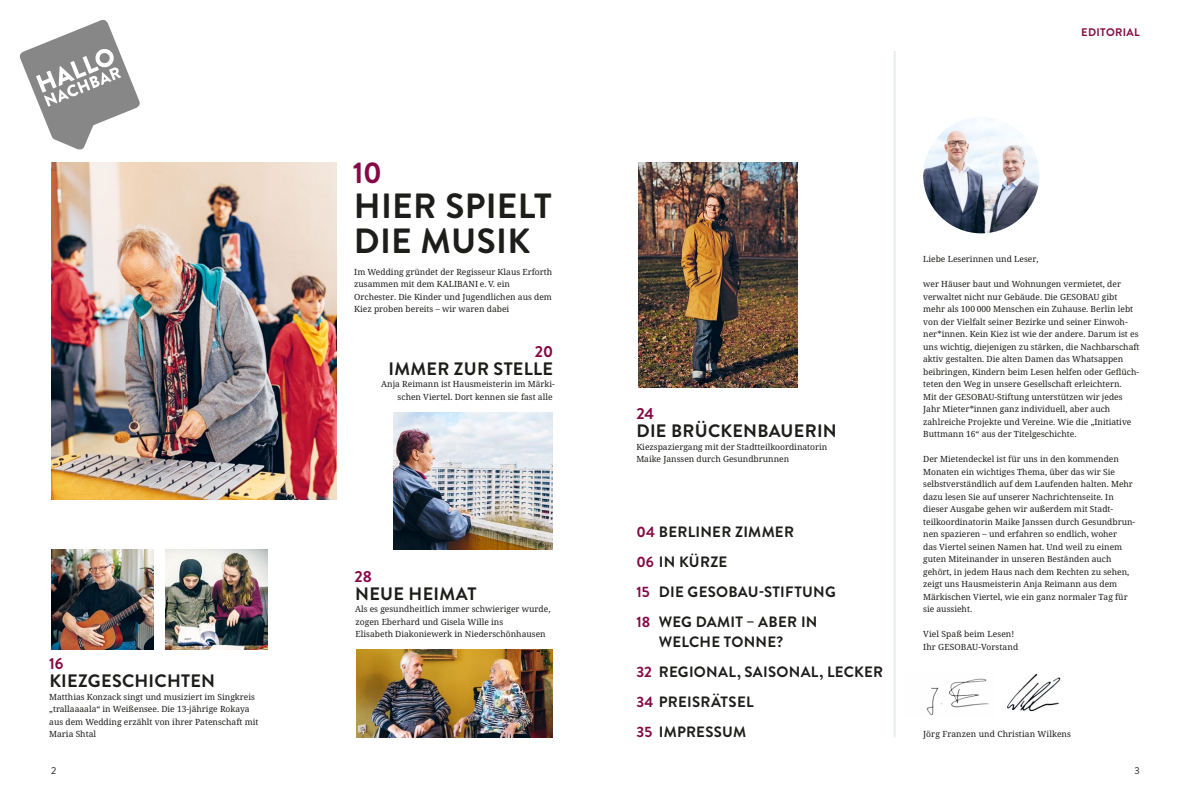
<style>
.page{position:relative;width:1191px;height:794px;background:#fff}
.page>*{position:absolute;margin:0;border:0;box-sizing:border-box;transform-origin:0 0}
.TOC_1_Thema{font:700 35px/35px "Brandon Grotesque";letter-spacing:.01em;color:#1d1d1b}
.TOC_1_Thema-2{font:700 30px "Brandon Grotesque";color:#840945}
.TOC_1_Thema-3{font:700 18px "Brandon Grotesque";letter-spacing:.015em;color:#1d1d1b}
.TOC_1_Thema-4{font:700 16px "Brandon Grotesque";letter-spacing:-.005em;color:#840945}
.t1{font:700 15px/20px "Brandon Grotesque";letter-spacing:.015em;color:#1d1d1b}
.H1_Spitzmarke{font:700 11px "Brandon Grotesque";letter-spacing:.03em;color:#840945}
.t2{font:10px "Brandon Grotesque";color:#1d1d1b}
.P_GSB_-_BODY_COPY{font:8.5px/12.5px "Noto Serif";color:#1d1d1b}
.TOC_Body{font:8.5px/12.5px "Noto Serif";color:#1d1d1b}
.s1{color:#840945}
</style>
<div class="page">
<img style="left:923px;top:117px;width:116px;height:116px;border-radius:58px">
<img style="left:51px;top:162px;width:285px;height:337px">
<img style="left:393px;top:412px;width:160px;height:138px">
<img style="left:51px;top:549px;width:103px;height:100px">
<img style="left:638px;top:162px;width:159px;height:225px">
<img style="left:357px;top:650px;width:196px;height:87px">
<hr style="left:893px;top:51px;width:2px;height:686px;background:#e9edeb">
<svg style="left:19px;top:19px;width:121px;height:131px"></svg>
<img style="left:165px;top:549px;width:103px;height:100px">
<img style="left:1007px;top:673px;width:54px;height:38px">
<img style="left:926px;top:678px;width:63px;height:37px">
<p class="TOC_1_Thema-4" style="left:49px;top:652px;width:16px">16</p>
<p class="TOC_1_Thema-3" style="left:49px;top:668px;width:167px">KIEZGESCHICHTEN</p>
<p class="TOC_Body" style="left:49px;top:690px;width:211px">Matthias Konzack singt und musiziert im Singkreis „trallaaaala“ in Weißensee. Die 13-jährige Rokaya aus dem Wedding erzählt von ihrer Patenschaft mit Maria Shtal</p>
<p class="TOC_1_Thema-2" style="left:353px;top:152px;width:31px">10</p>
<p class="TOC_1_Thema" style="left:354px;top:189px;width:199px">HIER SPIELT<br>DIE MUSIK</p>
<p class="TOC_Body" style="left:354px;top:265px;width:199px">Im Wedding gründet der Regisseur Klaus Erforth zusammen mit dem KALIBANI e. V. ein Orchester. Die Kinder und Jugendlichen aus dem Kiez proben bereits – wir waren dabei</p>
<p class="TOC_1_Thema-4" style="left:535px;top:340px;width:20px">20</p>
<p class="TOC_1_Thema-3" style="left:388px;top:356px;width:166px">IMMER ZUR STELLE</p>
<p class="TOC_Body" style="left:381px;top:378px;width:175px;text-align:right">Anja Reimann ist Hausmeisterin im Märki&shy;schen Viertel. Dort kennen sie fast alle</p>
<p class="TOC_1_Thema-4" style="left:354px;top:565px;width:19px">28</p>
<p class="TOC_1_Thema-3" style="left:355px;top:581px;width:123px">NEUE HEIMAT</p>
<p class="TOC_Body" style="left:355px;top:603px;width:197px">Als es gesundheitlich immer schwieriger wurde, zogen Eberhard und Gisela Wille ins<br>Elisabeth Diakoniewerk in Niederschönhausen</p>
<h1 class="H1_Spitzmarke" style="left:1081px;top:24px;width:60px">EDITORIAL</h1>
<p class="TOC_1_Thema-4" style="left:636px;top:402px;width:19px">24</p>
<p class="TOC_1_Thema-3" style="left:636px;top:418px;width:202px">DIE BRÜCKENBAUERIN</p>
<p class="TOC_Body" style="left:636px;top:440px;width:193px">Kiezspaziergang mit der Stadtteilkoordinatorin<br>Maike Janssen durch Gesundbrunnen</p>
<p class="t1" style="left:636px;top:522px;width:159px"><span class="s1">04</span> BERLINER ZIMMER</p>
<p class="t1" style="left:636px;top:552px;width:92px"><span class="s1">06</span> IN KÜRZE</p>
<p class="t1" style="left:636px;top:582px;width:201px"><span class="s1">15</span> DIE GESOBAU-STIFTUNG</p>
<p class="t1" style="left:659px;top:612px;width:160px;text-indent:-22px"><span class="s1">18</span> WEG DAMIT – ABER IN<br>WELCHE TONNE?</p>
<p class="t1" style="left:636px;top:662px;width:248px"><span class="s1">32</span> REGIONAL, SAISONAL, LECKER</p>
<p class="t1" style="left:636px;top:692px;width:119px"><span class="s1">34</span> PREISRÄTSEL</p>
<p class="t1" style="left:636px;top:722px;width:111px"><span class="s1">35</span> IMPRESSUM</p>
<p class="P_GSB_-_BODY_COPY" style="left:923px;top:253px;width:117px">Liebe Leserinnen und Leser,</p>
<p class="P_GSB_-_BODY_COPY" style="left:923px;top:278px;width:218px">wer Häuser baut und Wohnungen vermietet, der verwaltet nicht nur Gebäude. Die GESOBAU gibt mehr als 100 000 Menschen ein Zuhause. Berlin lebt von der Vielfalt seiner Bezirke und seiner Einwoh&shy;ner*innen. Kein Kiez ist wie der andere. Darum ist es uns wichtig, diejenigen zu stärken, die Nachbarschaft aktiv gestalten. Die alten Damen das Whatsappen beibringen, Kindern beim Lesen helfen oder Geflüch&shy;teten den Weg in unsere Gesellschaft erleichtern.<br>Mit der GESOBAU-Stiftung unterstützen wir jedes Jahr Mieter*innen ganz individuell, aber auch zahlreiche Projekte und Vereine. Wie die „Initiative Buttmann 16“ aus der Titelgeschichte.</p>
<p class="P_GSB_-_BODY_COPY" style="left:923px;top:453px;width:213px">Der Mietendeckel ist für uns in den kommenden Monaten ein wichtiges Thema, über das wir Sie selbstverständlich auf dem Laufenden halten. Mehr dazu lesen Sie auf unserer Nachrichtenseite. In dieser Ausgabe gehen wir außerdem mit Stadt&shy;teilkoordinatorin Maike Janssen durch Gesundbrun&shy;nen spazieren – und erfahren so endlich, woher<br>das Viertel seinen Namen hat. Und weil zu einem guten Miteinander in unseren Beständen auch gehört, in jedem Haus nach dem Rechten zu sehen, zeigt uns Hausmeisterin Anja Reimann aus dem Märkischen Viertel, wie ein ganz normaler Tag für sie aussieht.</p>
<p class="P_GSB_-_BODY_COPY" style="left:923px;top:628px;width:97px">Viel Spaß beim Lesen!<br>Ihr GESOBAU-Vorstand</p>
<p class="P_GSB_-_BODY_COPY" style="left:923px;top:728px;width:149px">Jörg Franzen und Christian Wilkens</p>
<p class="t2" style="left:51px;top:764px;width:7px">2</p>
<p class="t2" style="left:1134px;top:764px;width:7px">3</p>
</div>
